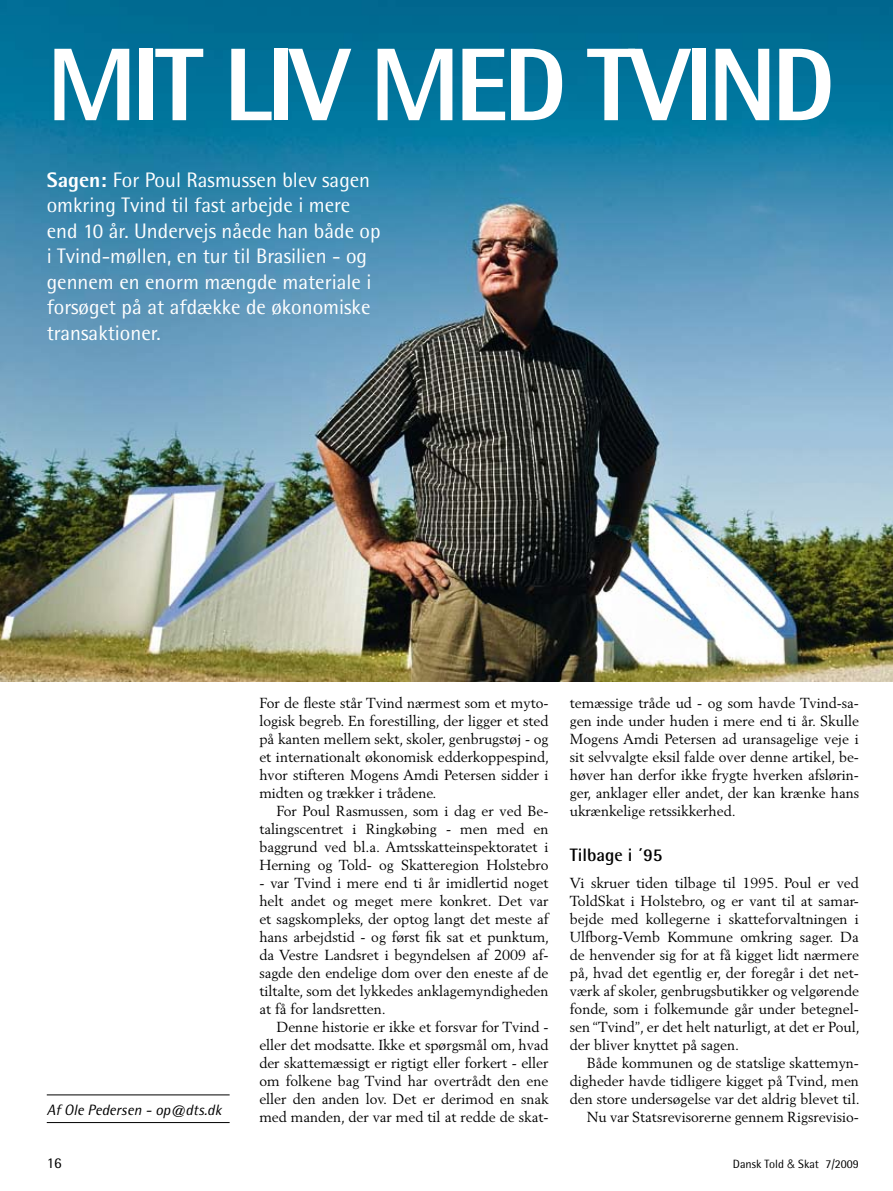
<style>
.page{position:relative;width:893px;height:1191px;background:#fff}
.page>*{position:absolute;margin:0;border:0;box-sizing:border-box;transform-origin:0 0}
.t1{font:800 103.5px "Rotis Semi Sans";letter-spacing:-.05em;color:#fff}
.t2{font:21px/25.5px "Rotis Semi Sans";color:#fff}
.t3{font:700 18px "Rotis Semi Sans";color:#000}
.t4{font:italic 15px "Rotis Semi Sans";color:#000}
.t5{font:15px "Rotis Semi Sans";color:#000}
.t6{font:14.4px/18px "Berling";color:#000;text-align:justify}
.t7{font:12px "Rotis Semi Sans";color:#000}
.s1{font-weight:800}
.s2{font-family:"Helvetica";font-weight:300}
</style>
<div class="page">
<img style="left:0;top:0;width:893px;height:682px">
<hr style="left:47px;top:1122px;width:183px;height:1px;background:#000">
<hr style="left:47px;top:1094px;width:183px;height:1px;background:#000">
<h1 class="t1" style="left:47px;top:19px;width:790px">MIT LIV MED TVIND</h1>
<p class="t2" style="left:47px;top:167px;width:335px"><span class="s1">SAGEN:</span> For Poul Rasmussen blev sagen omkring Tvind til fast arbejde i mere end 10 år. Undervejs nåede han både op i Tvind-møllen, en tur til Brasilien - og gennem en enorm mængde materiale i forsøget på at afdække de økonomiske transaktioner.</p>
<p class="t4" style="left:47px;top:1100px;width:176px">Af Ole Pedersen - op@dts.dk</p>
<p class="t6" style="left:259px;top:693px;width:291px">For de fleste står Tvind nærmest som et myto&shy;logisk begreb. En forestilling, der ligger et sted på kanten mellem sekt, skoler, genbrugstøj - og et internationalt økonomisk edderkoppespind, hvor stifteren Mogens Amdi Petersen sidder i midten og trækker i trådene.</p>
<p class="t6" style="left:259px;top:801px;width:291px;text-indent:17px">For Poul Rasmussen, som i dag er ved Be&shy;talingscentret i Ringkøbing - men med en baggrund ved bl.a. Amtsskatteinspektoratet i Herning og Told- og Skatteregion Holstebro</p>
<p class="t6" style="left:259px;top:873px;width:291px">- var Tvind i mere end ti år imidlertid noget helt andet og meget mere konkret. Det var et sagskompleks, der optog langt det meste af hans arbejdstid - og først fik sat et punktum, da Vestre Landsret i begyndelsen af 2009 af&shy;sagde den endelige dom over den eneste af de tiltalte, som det lykkedes anklagemyndigheden at få for landsretten.</p>
<p class="t6" style="left:259px;top:1017px;width:291px;text-indent:17px">Denne historie er ikke et forsvar for Tvind - eller det modsatte. Ikke et spørgsmål om, hvad der skattemæssigt er rigtigt eller forkert - eller om folkene bag Tvind har overtrådt den ene eller den anden lov. Det er derimod en snak med manden, der var med til at redde de skat-</p>
<p class="t6" style="left:570px;top:693px;width:291px">temæssige tråde ud - og som havde Tvind-sa&shy;gen inde under huden i mere end ti år. Skulle Mogens Amdi Petersen ad uransagelige veje i sit selvvalgte eksil falde over denne artikel, be&shy;høver han derfor ikke frygte hverken afslørin&shy;ger, anklager eller andet, der kan krænke hans ukrænkelige retssikkerhed.</p>
<p class="t3" style="left:570px;top:843px;width:94px">Tilbage i ´95</p>
<p class="t6" style="left:570px;top:873px;width:291px">Vi skruer tiden tilbage til 1995. Poul er ved ToldSkat i Holstebro, og er vant til at samar&shy;bejde med kollegerne i skatteforvaltningen i Ulfborg-Vemb Kommune omkring sager. Da de henvender sig for at få kigget lidt nærmere på, hvad det egentlig er, der foregår i det net&shy;værk af skoler, genbrugsbutikker og velgørende fonde, som i folkemunde går under betegnel&shy;sen “Tvind”, er det helt naturligt, at det er Poul, der bliver knyttet på sagen.</p>
<p class="t6" style="left:570px;top:1053px;width:291px;text-align:right">Både kommunen og de statslige skattemyn&shy;digheder havde tidligere kigget på Tvind, men den store undersøgelse var det aldrig blevet til.<br>Nu var Statsrevisorerne gennem Rigsrevisio-</p>
<p class="t5" style="left:47px;top:1154px;width:17px">16</p>
<p class="t7" style="left:733px;top:1157px;width:128px">Dansk Told <span class="s2">&amp;</span> Skat 7/2009</p>
</div>
